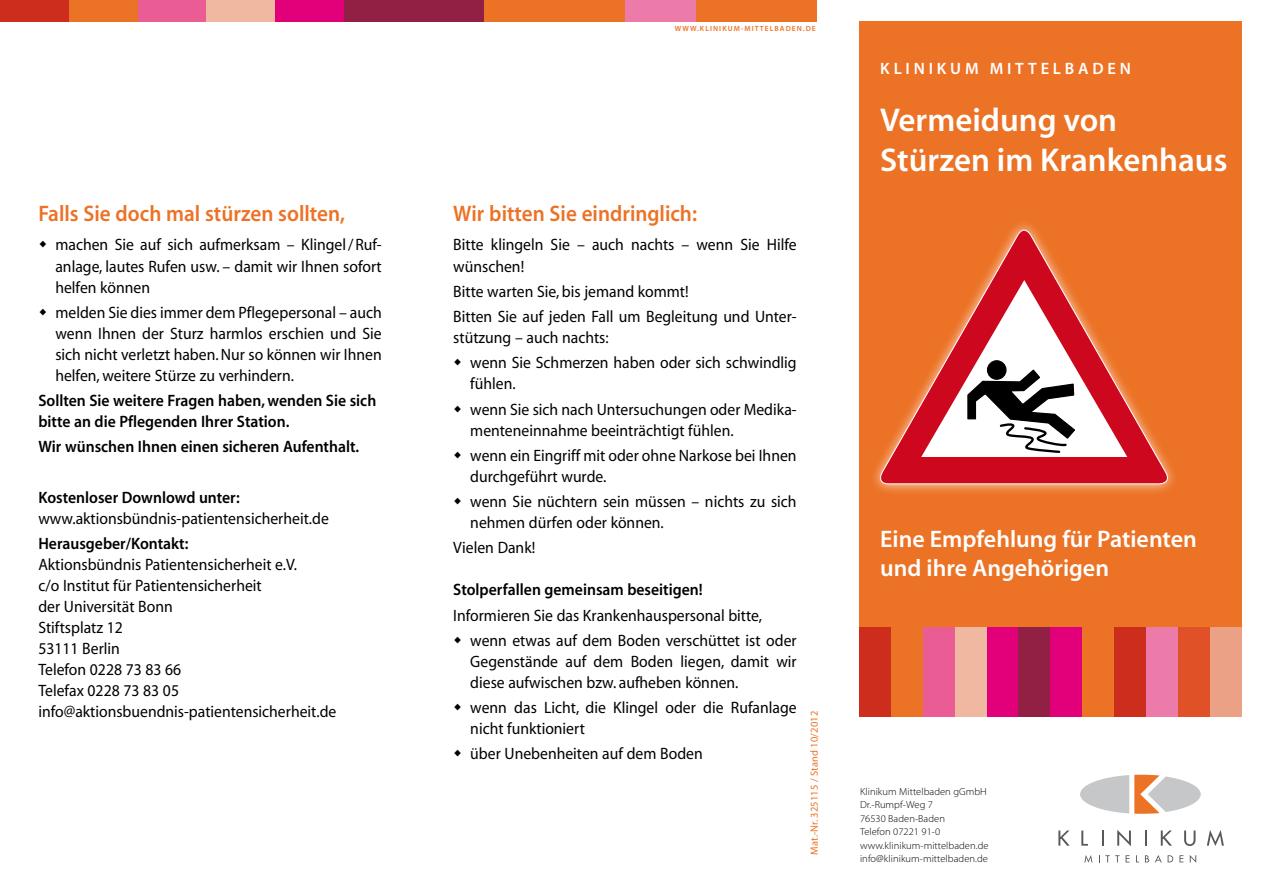
<style>
.page{position:relative;width:1263px;height:893px;background:#fff}
.page>*{position:absolute;margin:0;border:0;box-sizing:border-box;transform-origin:0 0}
.t1{font:33px/39.6px "Myriad MM 565 600";color:#fff}
.t2{font:24px/28.8px "Myriad MM 565 600";color:#fff}
.t3{font:22.5px "Myriad MM 565 600";color:#ec7225;scale:.94 1}
.t4{font:16.5px/21px "Myriad MM 400 600";color:#000;scale:.95 1}
.t5{font:16.5px/21px "Myriad MM 565 600";color:#000;scale:.95 1}
.t6{font:16.5px "Myriad MM 565 600";letter-spacing:.23em;color:#fff}
.t7{font:10.5px "Myriad MM 400 600";letter-spacing:.01em;color:#ec7225}
.t8{font:10.2px/13.5px "Myriad MM 215 600";letter-spacing:.005em;color:#000}
.t9{font:7.5px "Myriad MM 565 600";letter-spacing:.14em;color:#ec7225}
</style>
<div class="page">
<div style="left:859px;top:21px;width:383px;height:608px;background:#ec7225"></div>
<svg style="left:1084px;top:855px;width:8px;height:8px"></svg>
<svg style="left:1105px;top:855px;width:14px;height:7px"></svg>
<svg style="left:1125px;top:855px;width:4px;height:7px"></svg>
<svg style="left:1145px;top:855px;width:4px;height:7px"></svg>
<svg style="left:1155px;top:855px;width:18px;height:7px"></svg>
<svg style="left:1179px;top:855px;width:4px;height:7px"></svg>
<svg style="left:1190px;top:855px;width:6px;height:8px"></svg>
<svg style="left:1058px;top:830px;width:12px;height:16px"></svg>
<svg style="left:1081px;top:830px;width:7px;height:16px"></svg>
<svg style="left:1102px;top:830px;width:1px;height:16px"></svg>
<svg style="left:1117px;top:830px;width:14px;height:16px"></svg>
<svg style="left:1145px;top:830px;width:1px;height:16px"></svg>
<svg style="left:1161px;top:830px;width:11px;height:16px"></svg>
<svg style="left:1184px;top:830px;width:11px;height:16px"></svg>
<svg style="left:1207px;top:830px;width:17px;height:16px"></svg>
<svg style="left:1148px;top:776px;width:53px;height:36px"></svg>
<svg style="left:1080px;top:775px;width:79px;height:39px"></svg>
<div style="left:859px;top:627px;width:32px;height:89px;background:#cd2d1d"></div>
<div style="left:891px;top:627px;width:32px;height:89px;background:#ec7225"></div>
<div style="left:923px;top:627px;width:32px;height:89px;background:#e95d94"></div>
<div style="left:955px;top:627px;width:31px;height:89px;background:#f0b8a0"></div>
<div style="left:986px;top:627px;width:32px;height:89px;background:#e2007a"></div>
<div style="left:1018px;top:627px;width:32px;height:89px;background:#921f44"></div>
<div style="left:1050px;top:627px;width:32px;height:89px;background:#e2007a"></div>
<div style="left:1082px;top:627px;width:32px;height:89px;background:#ec7225"></div>
<div style="left:1114px;top:627px;width:32px;height:89px;background:#cd2d1d"></div>
<div style="left:1146px;top:627px;width:32px;height:89px;background:#ec7baa"></div>
<div style="left:1178px;top:627px;width:32px;height:89px;background:#e05128"></div>
<div style="left:1210px;top:627px;width:32px;height:89px;background:#eba185"></div>
<div style="left:0;top:0;width:69px;height:21px;background:#cd2d1d"></div>
<div style="left:483px;top:0;width:142px;height:21px;background:#ec7225"></div>
<div style="left:69px;top:0;width:69px;height:21px;background:#ec7225"></div>
<div style="left:625px;top:0;width:71px;height:21px;background:#ec7baa"></div>
<div style="left:138px;top:0;width:68px;height:21px;background:#e95d94"></div>
<div style="left:696px;top:0;width:120px;height:21px;background:#ec7225"></div>
<div style="left:206px;top:0;width:69px;height:21px;background:#f0b8a0"></div>
<div style="left:275px;top:0;width:69px;height:21px;background:#e2007a"></div>
<div style="left:344px;top:0;width:139px;height:21px;background:#921f44"></div>
<div style="left:868px;top:218px;width:309px;height:277px;background:#fff;opacity:.75"></div>
<svg style="left:875px;top:224px;width:297px;height:260px"></svg>
<svg style="left:921px;top:280px;width:206px;height:177px"></svg>
<h3 class="t3" style="left:38px;top:203px;width:328px">Falls Sie doch mal stürzen sollten,</h3>
<p class="t4" style="left:55px;top:235px;width:345px;text-align:justify">machen Sie auf sich aufmerksam – Klingel/Ruf&shy;anlage, lautes Rufen usw. – damit wir Ihnen sofort helfen können</p>
<p class="t4" style="left:55px;top:303px;width:345px;text-align:justify">melden Sie dies immer dem Pflegepersonal – auch wenn Ihnen der Sturz harmlos erschien und Sie sich nicht verletzt haben. Nur so können wir Ihnen helfen, weitere Stürze zu verhindern.</p>
<p class="t5" style="left:38px;top:391px;width:357px">Sollten Sie weitere Fragen haben, wenden Sie sich bitte an die Pflegenden Ihrer Station.</p>
<p class="t5" style="left:38px;top:437px;width:339px">Wir wünschen Ihnen einen sicheren Aufenthalt.</p>
<p class="t5" style="left:38px;top:488px;width:213px">Kostenloser Downlowd unter:</p>
<p class="t4" style="left:38px;top:509px;width:307px">www.aktionsbündnis-patientensicherheit.de</p>
<p class="t5" style="left:38px;top:534px;width:159px">Herausgeber/Kontakt:</p>
<p class="t4" style="left:38px;top:555px;width:315px">Aktionsbündnis Patientensicherheit e.V.<br>c/o Institut für Patientensicherheit<br>der Universität Bonn<br>Stiftsplatz 12<br>53111 Berlin<br>Telefon 0228 73 83 66<br>Telefax 0228 73 83 05 info@aktionsbuendnis-patientensicherheit.de</p>
<p class="t9" style="left:675px;top:25px;width:9px">www</p>
<p class="t9" style="left:697px;top:25px;width:120px">.klinikum-mi ttelbaden.de</p>
<h3 class="t3" style="left:453px;top:203px;width:261px">Wir bitten Sie eindringlich:</h3>
<p class="t4" style="left:453px;top:235px;width:363px">Bitte klingeln Sie – auch nachts – wenn Sie Hilfe wünschen!</p>
<p class="t4" style="left:453px;top:279px;width:363px;line-height:25.2px">Bitte warten Sie, bis jemand kommt!<br>Bitten Sie auf jeden Fall um Begleitung und Unter-</p>
<p class="t4" style="left:470px;top:326px;width:345px;line-height:25.2px;text-indent:-17px">stützung – auch nachts:<br>wenn Sie Schmerzen haben oder sich schwindlig</p>
<p class="t4" style="left:470px;top:372px;width:345px;line-height:25.2px">fühlen.<br>wenn Sie sich nach Untersuchungen oder Medika-</p>
<p class="t4" style="left:470px;top:418px;width:345px;line-height:25.2px">menteneinnahme beeinträchtigt fühlen.<br>wenn ein Eingriff mit oder ohne Narkose bei Ihnen</p>
<p class="t4" style="left:470px;top:464px;width:345px;line-height:25.2px">durchgeführt wurde.<br>wenn Sie nüchtern sein müssen – nichts zu sich</p>
<p class="t4" style="left:453px;top:511px;width:223px;line-height:25.2px;text-indent:17px">nehmen dürfen oder können.<br>Vielen Dank!</p>
<p class="t5" style="left:453px;top:580px;width:264px">Stolperfallen gemeinsam beseitigen!</p>
<p class="t4" style="left:470px;top:603px;width:345px;line-height:25.2px;text-indent:-17px">Informieren Sie das Krankenhauspersonal bitte, wenn etwas auf dem Boden verschüttet ist oder</p>
<p class="t4" style="left:470px;top:652px;width:345px">Gegenstände auf dem Boden liegen, damit wir diese aufwischen bzw. aufheben können.</p>
<p class="t4" style="left:470px;top:698px;width:345px">wenn das Licht, die Klingel oder die Rufanlage nicht funktioniert</p>
<p class="t4" style="left:470px;top:744px;width:246px">über Unebenheiten auf dem Boden</p>
<p class="t7" style="left:809px;top:855px;width:145px;rotate:-90deg">Mat.-Nr. 325115 / Stand 10/2012</p>
<p class="t6" style="left:880px;top:61px;width:252px">Kli nik um Mi ttelbad en</p>
<h1 class="t1" style="left:880px;top:102px;width:349px">Vermeidung von<br>Stürzen im Krankenhaus</h1>
<h2 class="t2" style="left:880px;top:526px;width:318px">Eine Empfehlung für Patienten und ihre Angehörigen</h2>
<p class="t8" style="left:860px;top:785px;width:130px">Klinikum Mittelbaden gGmbH<br>Dr.-Rumpf-Weg 7<br>76530 Baden-Baden<br>Telefon 07221 91-0 www.klinikum-mittelbaden.de info@klinikum-mittelbaden.de</p>
</div>
